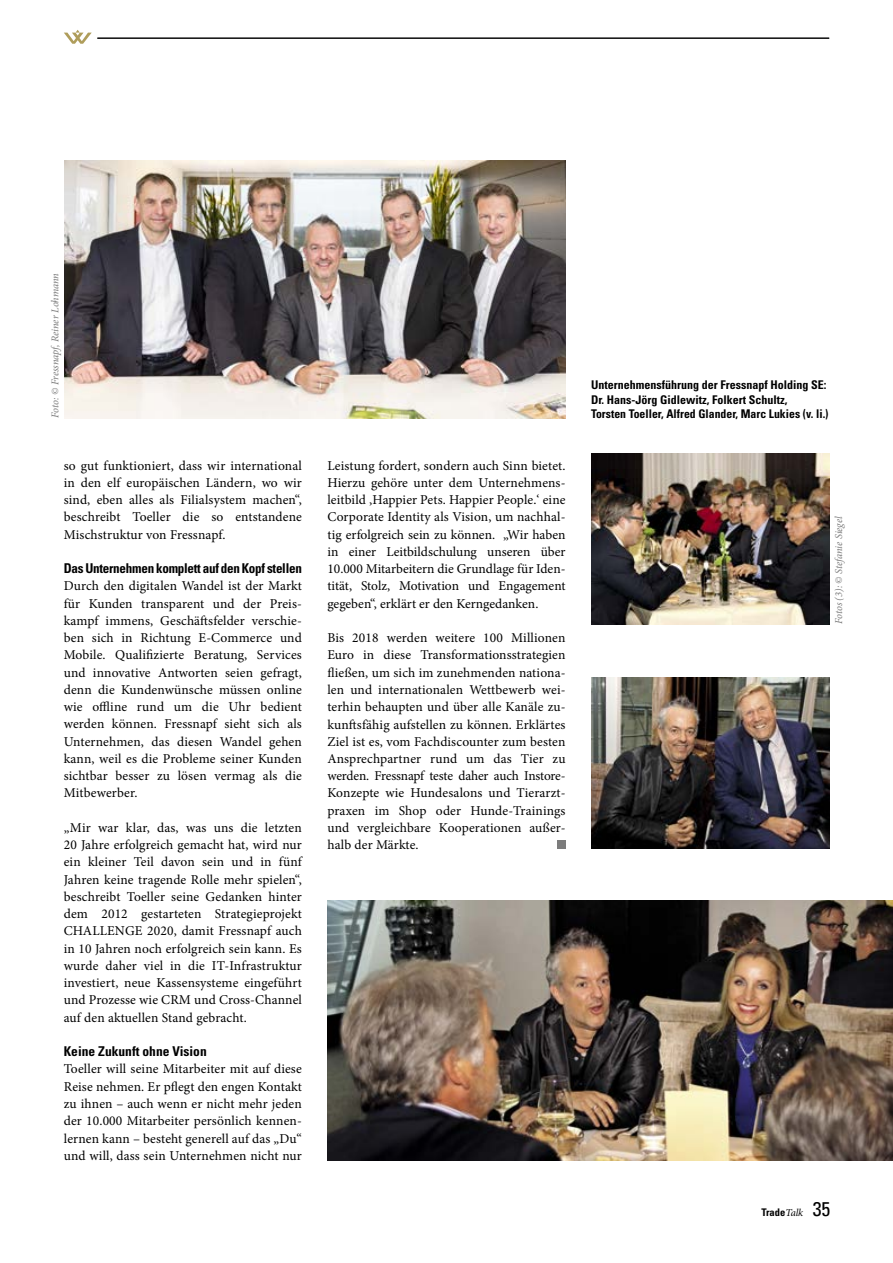
<style>
.page{position:relative;width:893px;height:1263px;background:#fff}
.page>*{position:absolute;margin:0;border:0;box-sizing:border-box;transform-origin:0 0}
.t1{font:13.5px/17.2px "Minion Pro";letter-spacing:.005em;color:#000;text-align:justify}
.t2{font:700 condensed 13.5px "Univers";letter-spacing:-.02em;color:#000}
.t3{font:700 condensed 13.5px "Univers";color:#000}
.t4{font:700 condensed 12px/14.4px "Univers";color:#000}
.t5{font:italic 10.5px "Minion Pro";letter-spacing:-.01em;color:#7c7c7c}
.t6{font:700 condensed 10.5px "Univers";color:#000}
.s1{font-family:"Minion Pro";font-weight:400;font-style:italic;font-stretch:normal}
.s2{font-weight:400;font-size:19.95px}
</style>
<div class="page">
<svg style="left:64px;top:30px;width:28px;height:14px"></svg>
<hr style="left:97px;top:38px;width:732px;height:1px;background:#000">
<div style="left:557px;top:841px;width:9px;height:8px;background:#7c7c7c"></div>
<img style="left:65px;top:161px;width:501px;height:258px">
<img style="left:327px;top:901px;width:566px;height:260px">
<img style="left:591px;top:677px;width:238px;height:171px">
<img style="left:591px;top:453px;width:238px;height:171px">
<p class="t5" style="left:48px;top:418px;width:146px;rotate:-90deg">Foto: © Fressnapf, Reiner Lohmann</p>
<p class="t1" style="left:64px;top:457px;width:240px">so gut funktioniert, dass wir international in den elf europäischen Ländern, wo wir sind, eben alles als Filialsystem machen“, beschreibt Toeller die so entstandene Mischstruktur von Fressnapf.</p>
<p class="t2" style="left:64px;top:560px;width:240px">Das Unternehmen komplett auf den Kopf stellen</p>
<p class="t1" style="left:64px;top:577px;width:240px">Durch den digitalen Wandel ist der Markt für Kunden transparent und der Preis&shy;kampf immens, Geschäftsfelder verschie&shy;ben sich in Richtung E-Commerce und Mobile. Qualifizierte Beratung, Services und innovative Antworten seien gefragt, denn die Kundenwünsche müssen online wie offline rund um die Uhr bedient werden können. Fressnapf sieht sich als Unternehmen, das diesen Wandel gehen kann, weil es die Probleme seiner Kunden sichtbar besser zu lösen vermag als die Mitbewerber.</p>
<p class="t1" style="left:64px;top:819px;width:240px">„Mir war klar, das, was uns die letzten 20 Jahre erfolgreich gemacht hat, wird nur ein kleiner Teil davon sein und in fünf Jahren keine tragende Rolle mehr spielen“, beschreibt Toeller seine Gedanken hinter dem 2012 gestarteten Strategieprojekt CHALLENGE 2020, damit Fressnapf auch in 10 Jahren noch erfolgreich sein kann. Es wurde daher viel in die IT-Infrastruktur investiert, neue Kassensysteme eingeführt und Prozesse wie CRM und Cross-Channel auf den aktuellen Stand gebracht.</p>
<p class="t3" style="left:64px;top:1043px;width:145px">Keine Zukunft ohne Vision</p>
<p class="t1" style="left:64px;top:1060px;width:240px">Toeller will seine Mitarbeiter mit auf diese Reise nehmen. Er pflegt den engen Kontakt zu ihnen – auch wenn er nicht mehr jeden der 10.000 Mitarbeiter persönlich kennen&shy;lernen kann – besteht generell auf das „Du“ und will, dass sein Unternehmen nicht nur</p>
<p class="t1" style="left:327px;top:457px;width:240px">Leistung fordert, sondern auch Sinn bietet.<br>Hierzu gehöre unter dem Unternehmens&shy;leitbild ‚Happier Pets. Happier People.‘ eine Corporate Identity als Vision, um nachhal&shy;tig erfolgreich sein zu können. „Wir haben in einer Leitbildschulung unseren über 10.000 Mitarbeitern die Grundlage für Iden&shy;tität, Stolz, Motivation und Engagement gegeben“, erklärt er den Kerngedanken.</p>
<p class="t1" style="left:327px;top:629px;width:240px">Bis 2018 werden weitere 100 Millionen Euro in diese Transformationsstrategien fließen, um sich im zunehmenden nationa&shy;len und internationalen Wettbewerb wei&shy;terhin behaupten und über alle Kanäle zu&shy;kunftsfähig aufstellen zu können. Erklärtes Ziel ist es, vom Fachdiscounter zum besten Ansprechpartner rund um das Tier zu werden. Fressnapf teste daher auch Instore-Konzepte wie Hundesalons und Tierarzt&shy;praxen im Shop oder Hunde-Trainings und vergleichbare Kooperationen außer&shy;halb der Märkte.</p>
<p class="t4" style="left:591px;top:378px;width:239px">Unternehmensführung der Fressnapf Holding SE:<br>Dr. Hans-Jörg Gidlewitz, Folkert Schultz,<br>Torsten Toeller, Alfred Glander, Marc Lukies (v. li.)</p>
<p class="t5" style="left:832px;top:624px;width:110px;rotate:-90deg">Fotos (3): © Stefanie Siegel</p>
<p class="t6" style="left:762px;top:1206px;width:70px">Trade<span class="s1">Talk</span> <span class="s2">35</span></p>
</div>
